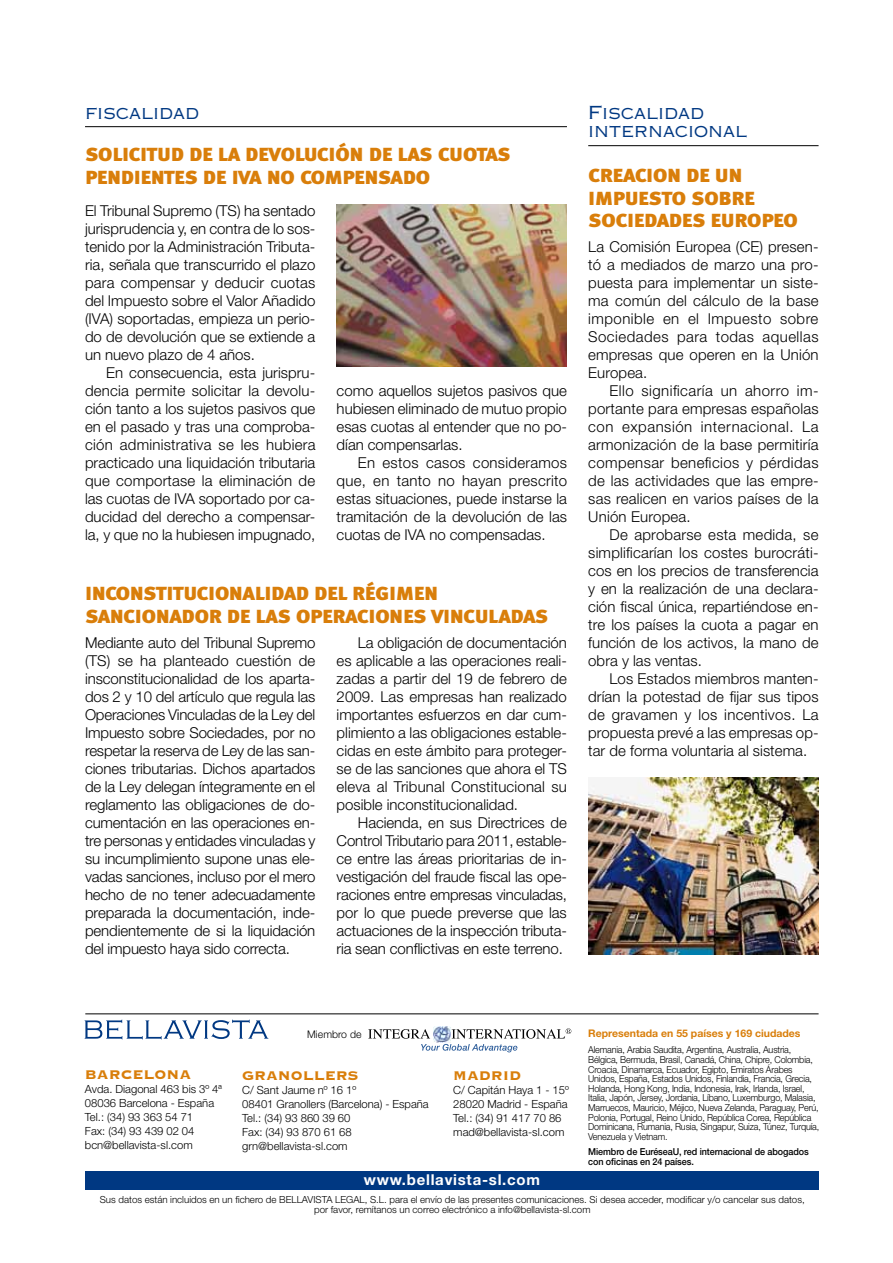
<style>
.page{position:relative;width:893px;height:1263px;background:#fff}
.page>*{position:absolute;margin:0;border:0;box-sizing:border-box;transform-origin:0 0}
.t1{font:23.25px/22.5px "Meta Black Caps";letter-spacing:-.025em;color:#d97e0a}
.t2{font:18px/18px "Copperplate Gothic Std 32 AB";color:#003882}
.t3{font:16.5px "Copperplate Gothic Std 33 BC";color:#d97e0a}
.t4{font:300 15px/18px "Helvetica Neue LT Std";color:#000;text-align:justify}
.t5{font:700 15px "Helvetica Neue LT Std";letter-spacing:.05em;color:#fff}
.t6{font:300 11.25px/14.1px "Helvetica Neue LT Std";color:#000}
.t7{font:700 10.5px "Helvetica Neue LT Std";color:#d97e0a}
.t8{font:300 10.5px "Helvetica Neue LT Std";color:#000}
.t9{font:300 9.75px/10.5px "Helvetica Neue LT Std";color:#000;text-align:center}
.t10{font:300 9.6px/9.6px "Helvetica Neue LT Std";letter-spacing:-.015em;color:#000;scale:.94 1}
.t11{font:500 9.6px/10.2px "Helvetica Neue LT Std";letter-spacing:-.01em;color:#000;scale:.94 1}
</style>
<div class="page">
<div style="left:85px;top:1171px;width:734px;height:19px;background:#003882"></div>
<svg style="left:85px;top:1019px;width:183px;height:20px"></svg>
<hr style="left:85px;top:1013px;width:734px;height:1px;background:#000">
<img style="left:433px;top:1026px;width:17px;height:2px">
<svg style="left:368px;top:1028px;width:203px;height:24px"></svg>
<hr style="left:85px;top:126px;width:482px;height:1px;background:#000">
<hr style="left:588px;top:145px;width:231px;height:1px;background:#000">
<img style="left:588px;top:777px;width:231px;height:177px">
<img style="left:337px;top:205px;width:230px;height:161px">
<p class="t2" style="left:85px;top:104px;width:116px">fiscalidad</p>
<h1 class="t1" style="left:85px;top:142px;width:427px">solicitud de la devolución de las cuotas pendientes de iva no compensado</h1>
<p class="t4" style="left:85px;top:201px;width:232px">El Tribunal Supremo (TS) ha sentado jurisprudencia y, en contra de lo sos&shy;tenido por la Administración Tributa&shy;ria, señala que transcurrido el plazo para compensar y deducir cuotas del Impuesto sobre el Valor Añadido (IVA) soportadas, empieza un perio&shy;do de devolución que se extiende a un nuevo plazo de 4 años.</p>
<p class="t4" style="left:85px;top:363px;width:232px;text-indent:21px">En consecuencia, esta jurispru&shy;dencia permite solicitar la devolu&shy;ción tanto a los sujetos pasivos que en el pasado y tras una comproba&shy;ción administrativa se les hubiera practicado una liquidación tributaria que comportase la eliminación de las cuotas de IVA soportado por ca&shy;ducidad del derecho a compensar&shy;la, y que no la hubiesen impugnado,</p>
<p class="t4" style="left:337px;top:381px;width:232px">como aquellos sujetos pasivos que hubiesen eliminado de mutuo propio esas cuotas al entender que no po&shy;dían compensarlas.</p>
<p class="t4" style="left:337px;top:453px;width:232px;text-indent:21px">En estos casos consideramos que, en tanto no hayan prescrito estas situaciones, puede instarse la tramitación de la devolución de las cuotas de IVA no compensadas.</p>
<h1 class="t1" style="left:85px;top:581px;width:465px">inconstitucionalidad del régimen sancionador de las operaciones vinculadas</h1>
<p class="t4" style="left:85px;top:633px;width:232px">Mediante auto del Tribunal Supremo (TS) se ha planteado cuestión de insconstitucionalidad de los aparta&shy;dos 2 y 10 del artículo que regula las Operaciones Vinculadas de la Ley del Impuesto sobre Sociedades, por no respetar la reserva de Ley de las san&shy;ciones tributarias. Dichos apartados de la Ley delegan íntegramente en el reglamento las obligaciones de do&shy;cumentación en las operaciones en&shy;tre personas y entidades vinculadas y su incumplimiento supone unas ele&shy;vadas sanciones, incluso por el mero hecho de no tener adecuadamente preparada la documentación, inde&shy;pendientemente de si la liquidación del impuesto haya sido correcta.</p>
<p class="t4" style="left:337px;top:633px;width:232px;text-indent:21px">La obligación de documentación es aplicable a las operaciones reali&shy;zadas a partir del 19 de febrero de 2009. Las empresas han realizado importantes esfuerzos en dar cum&shy;plimiento a las obligaciones estable&shy;cidas en este ámbito para proteger&shy;se de las sanciones que ahora el TS eleva al Tribunal Constitucional su posible inconstitucionalidad.</p>
<p class="t4" style="left:337px;top:813px;width:232px;text-indent:21px">Hacienda, en sus Directrices de Control Tributario para 2011, estable&shy;ce entre las áreas prioritarias de in&shy;vestigación del fraude fiscal las ope&shy;raciones entre empresas vinculadas, por lo que puede preverse que las actuaciones de la inspección tributa&shy;ria sean conflictivas en este terreno.</p>
<p class="t2" style="left:588px;top:104px;width:160px">Fiscalidad internacional</p>
<h1 class="t1" style="left:588px;top:163px;width:211px">creacion de un impuesto sobre sociedades europeo</h1>
<p class="t4" style="left:588px;top:237px;width:232px">La Comisión Europea (CE) presen&shy;tó a mediados de marzo una pro&shy;puesta para implementar un siste&shy;ma común del cálculo de la base imponible en el Impuesto sobre Sociedades para todas aquellas empresas que operen en la Unión Europea.</p>
<p class="t4" style="left:588px;top:381px;width:232px;text-indent:21px">Ello significaría un ahorro im&shy;portante para empresas españolas con expansión internacional. La armonización de la base permitiría compensar beneficios y pérdidas de las actividades que las empre&shy;sas realicen en varios países de la Unión Europea.</p>
<p class="t4" style="left:588px;top:525px;width:232px;text-indent:21px">De aprobarse esta medida, se simplificarían los costes burocráti&shy;cos en los precios de transferencia y en la realización de una declara&shy;ción fiscal única, repartiéndose en&shy;tre los países la cuota a pagar en función de los activos, la mano de obra y las ventas.</p>
<p class="t4" style="left:588px;top:669px;width:232px;text-indent:21px">Los Estados miembros manten&shy;drían la potestad de fijar sus tipos de gravamen y los incentivos. La propuesta prevé a las empresas op&shy;tar de forma voluntaria al sistema.</p>
<p class="t3" style="left:85px;top:1066px;width:108px">BARCELONA</p>
<p class="t6" style="left:85px;top:1081px;width:138px">Avda. Diagonal 463 bis 3º 4ª<br>08036 Barcelona - España<br>Tel.: (34) 93 363 54 71<br>Fax: (34) 93 439 02 04 bcn@bellavista-sl.com</p>
<p class="t8" style="left:307px;top:1028px;width:56px">Miembro de</p>
<p class="t7" style="left:588px;top:1026px;width:214px">Representada en 55 países y 169 ciudades</p>
<p class="t3" style="left:242px;top:1067px;width:118px">GRANOLLERS</p>
<p class="t6" style="left:242px;top:1082px;width:188px">C/ Sant Jaume nº 16 1º<br>08401 Granollers (Barcelona) - España<br>Tel.: (34) 93 860 39 60<br>Fax: (34) 93 870 61 68 grn@bellavista-sl.com</p>
<p class="t3" style="left:453px;top:1067px;width:69px">MADRID</p>
<p class="t6" style="left:453px;top:1082px;width:117px">C/ Capitán Haya 1 - 15º<br>28020 Madrid - España<br>Tel.: (34) 91 417 70 86 mad@bellavista-sl.com</p>
<p class="t5" style="left:364px;top:1170px;width:178px">www.bellavista-sl.com</p>
<p class="t10" style="left:588px;top:1045px;width:247px">Alemania, Arabia Saudita, Argentina, Australia, Austria, Bélgica, Bermuda, Brasil, Canadá, China, Chipre, Colombia, Croacia, Dinamarca, Ecuador, Egipto, Emiratos Árabes Unidos, España, Estados Unidos, Finlandia, Francia, Grecia, Holanda, Hong Kong, India, Indonesia, Irak, Irlanda, Israel, Italia, Japón, Jersey, Jordania, Líbano, Luxemburgo, Malasia, Marruecos, Mauricio, Méjico, Nueva Zelanda, Paraguay, Perú, Polonia, Portugal, Reino Unido, República Corea, República Dominicana, Rumania, Rusia, Singapur, Suiza, Túnez, Turquía, Venezuela y Vietnam.</p>
<p class="t11" style="left:588px;top:1146px;width:236px">Miembro de EuréseaU, red internacional de abogados con oficinas en 24 países.</p>
<p class="t9" style="left:100px;top:1194px;width:706px">Sus datos están incluidos en un fichero de BELLAVISTA LEGAL, S.L. para el envío de las presentes comunicaciones. Si desea acceder, modificar y/o cancelar sus datos, por favor, remítanos un correo electrónico a info@bellavista-sl.com</p>
</div>
